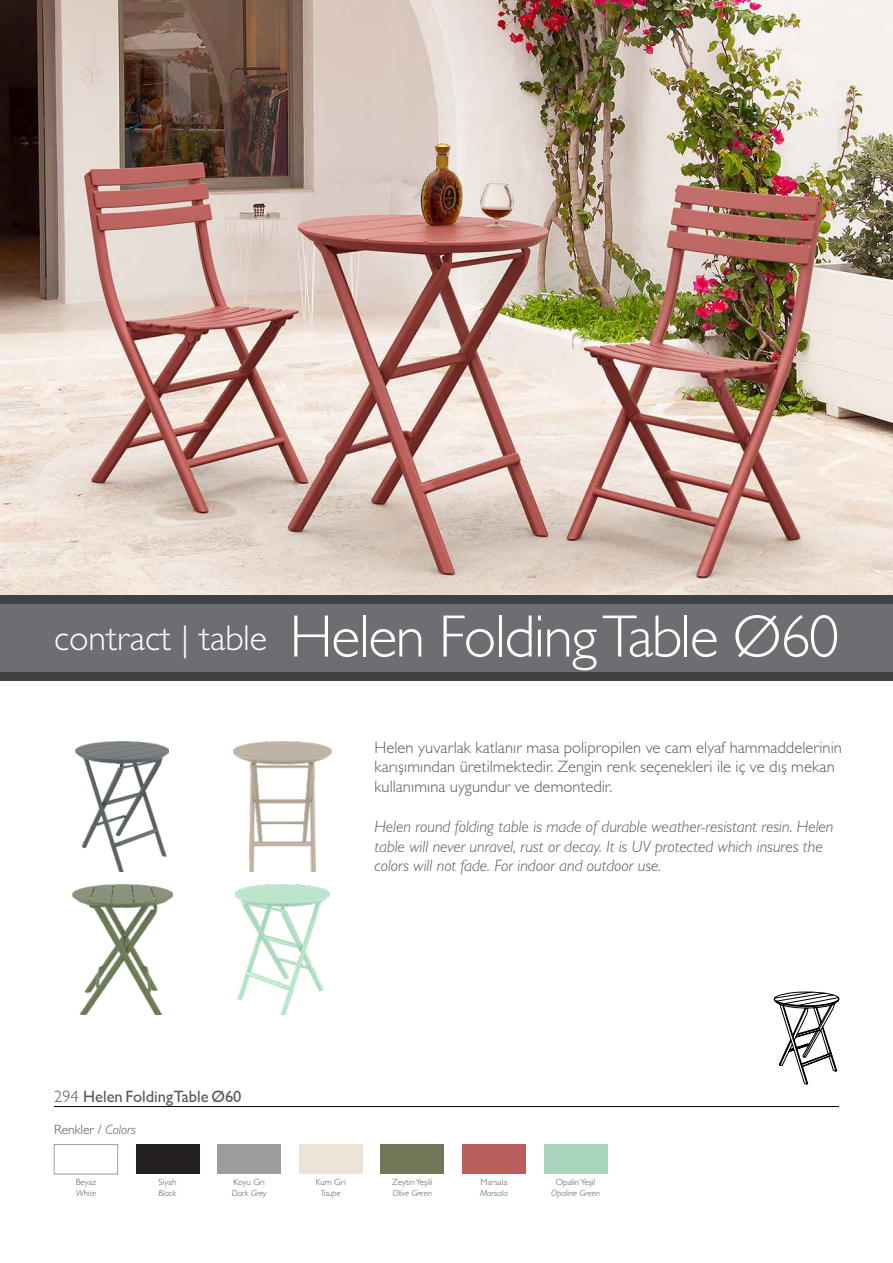
<style>
.page{position:relative;width:893px;height:1263px;background:#fff}
.page>*{position:absolute;margin:0;border:0;box-sizing:border-box;transform-origin:0 0}
.t1{font:300 60.15px "Gill Sans";letter-spacing:-.025em;color:#fff}
.t2{font:300 36px "Gill Sans";color:#fff}
.t3{font:italic 300 16.5px/19.8px "Gill Sans";color:#575756}
.t4{font:300 16.5px/19.8px "Gill Sans";letter-spacing:.005em;color:#575756}
.t5{font:16.5px "Gill Sans";color:#575756}
.t6{font:300 13.5px "Gill Sans";color:#575756}
.t7{font:300 9px "Gill Sans";color:#575756}
.t8{font:italic 300 9px "Gill Sans";color:#575756}
.s1{font-weight:300}
.s2{font-style:italic}
</style>
<div class="page">
<img style="left:0;top:0;width:893px;height:595px">
<img style="left:75px;top:741px;width:94px;height:131px">
<img style="left:73px;top:884px;width:100px;height:131px">
<img style="left:234px;top:741px;width:98px;height:131px">
<img style="left:236px;top:884px;width:93px;height:131px">
<div style="left:217px;top:1144px;width:64px;height:30px;background:#9d9d9c"></div>
<div style="left:380px;top:1144px;width:64px;height:30px;background:#737557"></div>
<div style="left:462px;top:1144px;width:64px;height:30px;background:#b85e5c"></div>
<div style="left:544px;top:1144px;width:63px;height:30px;background:#a7d4bb"></div>
<div style="left:54px;top:1144px;width:64px;height:30px;background:#fff;border:1px solid #9d9d9c"></div>
<div style="left:136px;top:1144px;width:63px;height:30px;background:#241f21"></div>
<div style="left:299px;top:1144px;width:64px;height:30px;background:#ece5d5"></div>
<div style="left:0;top:604px;width:893px;height:68px;background:#6c6e72"></div>
<div style="left:0;top:672px;width:893px;height:8px;background:#3f4144"></div>
<div style="left:0;top:595px;width:893px;height:9px;background:#3f4144"></div>
<hr style="left:54px;top:1106px;width:785px;height:1px;background:#000">
<svg style="left:773px;top:991px;width:67px;height:94px"></svg>
<h2 class="t2" style="left:54px;top:617px;width:215px">contract | table</h2>
<h1 class="t1" style="left:289px;top:601px;width:551px">Helen Folding Table Ø60</h1>
<p class="t4" style="left:374px;top:737px;width:469px">Helen yuvarlak katlanır masa polipropilen ve cam elyaf hammaddelerinin karışımından üretilmektedir. Zengin renk seçenekleri ile iç ve dış mekan kullanımına uygundur ve demontedir.</p>
<p class="t3" style="left:374px;top:816px;width:461px">Helen round folding table is made of durable weather-resistant resin. Helen table will never unravel, rust or decay. It is UV protected which insures the colors will not fade. For indoor and outdoor use.</p>
<p class="t5" style="left:54px;top:1087px;width:189px"><span class="s1">294</span> Helen Folding Table Ø60</p>
<p class="t6" style="left:54px;top:1122px;width:84px">Renkler / <span class="s2">Colors</span></p>
<p class="t7" style="left:76px;top:1177px;width:22px">Beyaz</p>
<p class="t8" style="left:76px;top:1188px;width:22px">White</p>
<p class="t7" style="left:159px;top:1177px;width:19px">Siyah</p>
<p class="t8" style="left:158px;top:1188px;width:19px">Black</p>
<p class="t7" style="left:233px;top:1177px;width:33px">Koyu Gri</p>
<p class="t8" style="left:232px;top:1188px;width:36px">Dark Grey</p>
<p class="t7" style="left:316px;top:1177px;width:32px">Kum Gri</p>
<p class="t8" style="left:321px;top:1188px;width:22px">Taupe</p>
<p class="t7" style="left:392px;top:1177px;width:42px">Zeytin Yeşili</p>
<p class="t8" style="left:393px;top:1188px;width:41px">Olive Green</p>
<p class="t7" style="left:480px;top:1177px;width:28px">Marsala</p>
<p class="t8" style="left:480px;top:1188px;width:29px">Marsala</p>
<p class="t7" style="left:556px;top:1177px;width:41px">Opalin Yeşil</p>
<p class="t8" style="left:551px;top:1188px;width:50px">Opaline Green</p>
</div>
